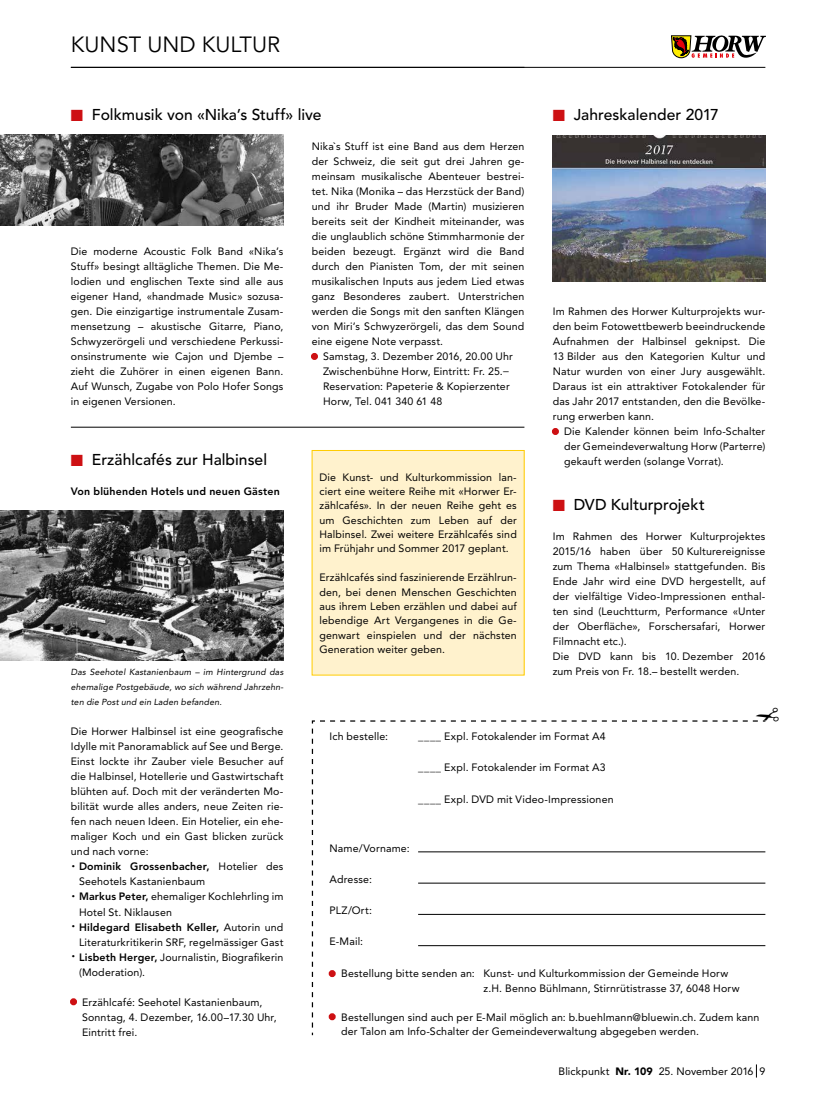
<style>
.page{position:relative;width:815px;height:1099px;background:#fff}
.page>*{position:absolute;margin:0;border:0;box-sizing:border-box;transform-origin:0 0}
.t1{font:21.88px "Avenir";color:#000}
.t2{font:500 15.62px "Avenir";color:#000}
.t3{font:10.62px/15px "Avenir";letter-spacing:.015em;color:#000;text-align:justify}
.t4{font:800 10.62px "Avenir";letter-spacing:.02em;color:#000}
.t5{font:italic 8.75px/15px "Avenir";letter-spacing:.02em;color:#000;text-align:justify}
.s1{color:#cd1013}
.s2{font-weight:400;font-size:18.75px}
.s3{font-weight:400}
.s4{font-size:18.75px}
.s5{font-weight:800}
.s6{font-weight:800;color:#cd1013}
.s7{font-weight:900}
</style>
<div class="page">
<svg style="left:671px;top:35px;width:94px;height:23px"></svg>
<hr style="left:71px;top:67px;width:694px;height:1px;background:#000">
<svg style="left:756px;top:1064px;width:1px;height:13px"></svg>
<div style="left:70px;top:998px;width:7px;height:7px;border:3px solid #cd1013;border-radius:50%"></div>
<img style="left:0;top:135px;width:283px;height:90px">
<div style="left:552px;top:428px;width:7px;height:7px;border:3px solid #cd1013;border-radius:50%"></div>
<svg style="left:311px;top:720px;width:455px;height:316px"></svg>
<hr style="left:418px;top:851px;width:347px;height:1px;background:#000">
<hr style="left:418px;top:882px;width:347px;height:1px;background:#000">
<hr style="left:418px;top:914px;width:347px;height:1px;background:#000">
<hr style="left:418px;top:945px;width:347px;height:1px;background:#000">
<div style="left:329px;top:970px;width:7px;height:7px;border:3px solid #cd1013;border-radius:50%"></div>
<div style="left:329px;top:1013px;width:7px;height:7px;border:3px solid #cd1013;border-radius:50%"></div>
<img style="left:0;top:510px;width:283px;height:150px">
<div style="left:312px;top:450px;width:212px;height:225px;background:#fff2cd"></div>
<img style="left:553px;top:135px;width:212px;height:146px">
<div style="left:311px;top:353px;width:7px;height:7px;border:3px solid #cd1013;border-radius:50%"></div>
<hr style="left:71px;top:427px;width:453px;height:1px;background:#000">
<svg style="left:320px;top:720px;width:446px;height:1px"></svg>
<h1 class="t1" style="left:71px;top:32px;width:211px">KUNST UND KULTUR</h1>
<h2 class="t2" style="left:71px;top:106px;width:252px"><span class="s1">■</span> Folkmusik von «Nika’s Stuff» live</h2>
<h2 class="t2" style="left:553px;top:106px;width:168px"><span class="s1">■</span> Jahreskalender 2017</h2>
<p class="t3" style="left:71px;top:244px;width:214px">Die moderne Acoustic Folk Band «Nika’s Stuff» besingt alltägliche Themen. Die Me&shy;lodien und englischen Texte sind alle aus eigener Hand, «handmade Music» sozusa&shy;gen. Die einzigartige instrumentale Zusam&shy;mensetzung – akustische Gitarre, Piano, Schwyzerörgeli und verschiedene Perkussi&shy;onsinstrumente wie Cajon und Djembe – zieht die Zuhörer in einen eigenen Bann.<br>Auf Wunsch, Zugabe von Polo Hofer Songs in eigenen Versionen.</p>
<h2 class="t2" style="left:71px;top:451px;width:198px"><span class="s1">■</span> Erzählcafés zur Halbinsel</h2>
<p class="t4" style="left:71px;top:485px;width:210px">Von blühenden Hotels und neuen Gästen</p>
<p class="t5" style="left:71px;top:665px;width:214px">Das Seehotel Kastanienbaum – im Hintergrund das ehemalige Postgebäude, wo sich während Jahrzehn&shy;ten die Post und ein Laden befanden.</p>
<p class="t3" style="left:71px;top:724px;width:214px">Die Horwer Halbinsel ist eine geografische</p>
<p class="t3" style="left:71px;top:739px;width:214px">Idylle mit Panoramablick auf See und Berge.</p>
<p class="t3" style="left:71px;top:754px;width:214px">Einst lockte ihr Zauber viele Besucher auf</p>
<p class="t3" style="left:71px;top:769px;width:214px">die Halbinsel, Hotellerie und Gastwirtschaft</p>
<p class="t3" style="left:71px;top:784px;width:214px">blühten auf. Doch mit der veränderten Mo-</p>
<p class="t3" style="left:71px;top:799px;width:214px">bilität wurde alles anders, neue Zeiten rie-</p>
<p class="t3" style="left:71px;top:814px;width:214px">fen nach neuen Ideen. Ein Hotelier, ein ehe-</p>
<p class="t3" style="left:71px;top:829px;width:214px">maliger Koch und ein Gast blicken zurück</p>
<p class="t3" style="left:71px;top:844px;width:79px">und nach vorne:</p>
<p class="t4" style="left:71px;top:860px;width:214px"><span class="s2">·</span> Dominik Grossenbacher, <span class="s3">Hotelier des</span></p>
<p class="t3" style="left:79px;top:874px;width:128px">Seehotels Kastanienbaum</p>
<p class="t3" style="left:71px;top:889px;width:214px"><span class="s4">·</span> <span class="s5">Markus Peter,</span> ehemaliger Kochlehrling im</p>
<p class="t3" style="left:79px;top:904px;width:94px">Hotel St. Niklausen</p>
<p class="t4" style="left:71px;top:920px;width:214px"><span class="s2">·</span> Hildegard Elisabeth Keller, <span class="s3">Autorin und</span></p>
<p class="t3" style="left:79px;top:934px;width:206px">Literaturkritikerin SRF, regelmässiger Gast</p>
<p class="t3" style="left:71px;top:949px;width:214px"><span class="s4">·</span> <span class="s5">Lisbeth Herger,</span> Journalistin, Biografikerin</p>
<p class="t3" style="left:79px;top:964px;width:68px">(Moderation).</p>
<p class="t3" style="left:82px;top:994px;width:196px;text-align:left;text-indent:-11px"><span class="s6">•</span> Erzählcafé: Seehotel Kastanienbaum,<br>Sonntag, 4. Dezember, 16.00–17.30 Uhr,<br>Eintritt frei.</p>
<p class="t3" style="left:312px;top:139px;width:214px">Nika`s Stuff ist eine Band aus dem Herzen der Schweiz, die seit gut drei Jahren ge&shy;meinsam musikalische Abenteuer bestrei&shy;tet. Nika (Monika – das Herzstück der Band) und ihr Bruder Made (Martin) musizieren bereits seit der Kindheit miteinander, was die unglaublich schöne Stimmharmonie der beiden bezeugt. Ergänzt wird die Band durch den Pianisten Tom, der mit seinen musikalischen Inputs aus jedem Lied etwas ganz Besonderes zaubert. Unterstrichen werden die Songs mit den sanften Klängen von Miri’s Schwyzerörgeli, das dem Sound eine eigene Note verpasst.</p>
<p class="t3" style="left:323px;top:349px;width:191px;text-align:left;text-indent:-11px"><span class="s6">•</span> Samstag, 3. Dezember 2016, 20.00 Uhr Zwischenbühne Horw, Eintritt: Fr. 25.− Reservation: Papeterie &amp; Kopierzenter Horw, Tel. 041 340 61 48</p>
<p class="t3" style="left:319px;top:469px;width:199px;line-height:14.4px">Die Kunst- und Kulturkommission lan&shy;ciert eine weitere Reihe mit «Horwer Er&shy;zählcafés». In der neuen Reihe geht es um Geschichten zum Leben auf der Halbinsel. Zwei weitere Erzählcafés sind im Frühjahr und Sommer 2017 geplant.</p>
<p class="t3" style="left:319px;top:570px;width:199px;line-height:14.4px">Erzählcafés sind faszinierende Erzählrun&shy;den, bei denen Menschen Geschichten aus ihrem Leben erzählen und dabei auf lebendige Art Vergangenes in die Ge&shy;genwart einspielen und der nächsten Generation weiter geben.</p>
<p class="t3" style="left:553px;top:304px;width:214px">Im Rahmen des Horwer Kulturprojekts wur&shy;den beim Fotowettbewerb beeindruckende Aufnahmen der Halbinsel geknipst. Die 13 Bilder aus den Kategorien Kultur und Natur wurden von einer Jury ausgewählt.<br>Daraus ist ein attraktiver Fotokalender für das Jahr 2017 entstanden, den die Bevölke&shy;rung erwerben kann.</p>
<p class="t3" style="left:564px;top:424px;width:203px;text-indent:-11px"><span class="s6">•</span> Die Kalender können beim Info-Schalter der Gemeindeverwaltung Horw (Parterre) gekauft werden (solange Vorrat).</p>
<h2 class="t2" style="left:553px;top:496px;width:154px"><span class="s1">■</span> DVD Kulturprojekt</h2>
<p class="t3" style="left:553px;top:529px;width:214px;text-align:left">Im Rahmen des Horwer Kulturprojektes 2015/16 haben über 50 Kulturereignisse zum Thema «Halbinsel» stattgefunden. Bis Ende Jahr wird eine DVD hergestellt, auf der vielfältige Video-Impressionen enthal&shy;ten sind (Leuchtturm, Performance «Unter der Oberfläche», Forschersafari, Horwer Filmnacht etc.).<br>Die DVD kann bis 10. Dezember 2016 zum Preis von Fr. 18.– bestellt werden.</p>
<p class="t3" style="left:330px;top:729px;width:60px">Ich bestelle:</p>
<p class="t3" style="left:418px;top:729px;width:189px">____ Expl. Fotokalender im Format A4</p>
<p class="t3" style="left:418px;top:760px;width:189px">____ Expl. Fotokalender im Format A3</p>
<p class="t3" style="left:418px;top:791px;width:197px">____ Expl. DVD mit Video-Impressionen</p>
<p class="t3" style="left:330px;top:840px;width:82px">Name/Vorname:</p>
<p class="t3" style="left:330px;top:871px;width:44px">Adresse:</p>
<p class="t3" style="left:330px;top:903px;width:44px">PLZ/Ort:</p>
<p class="t3" style="left:330px;top:934px;width:35px">E-Mail:</p>
<p class="t3" style="left:484px;top:966px;width:258px;line-height:14.4px;text-indent:-154px"><span class="s6">•</span> Bestellung bitte senden an: Kunst- und Kulturkommission der Gemeinde Horw z.H. Benno Bühlmann, Stirnrütistrasse 37, 6048 Horw</p>
<p class="t3" style="left:341px;top:1009px;width:420px;line-height:14.4px;text-indent:-12px"><span class="s6">•</span> Bestellungen sind auch per E-Mail möglich an: b.buehlmann@bluewin.ch. Zudem kann der Talon am Info-Schalter der Gemeindeverwaltung abgegeben werden.</p>
<p class="t3" style="left:559px;top:1063px;width:208px">Blickpunkt <span class="s7">Nr. 109</span> 25. November 2016 9</p>
</div>
